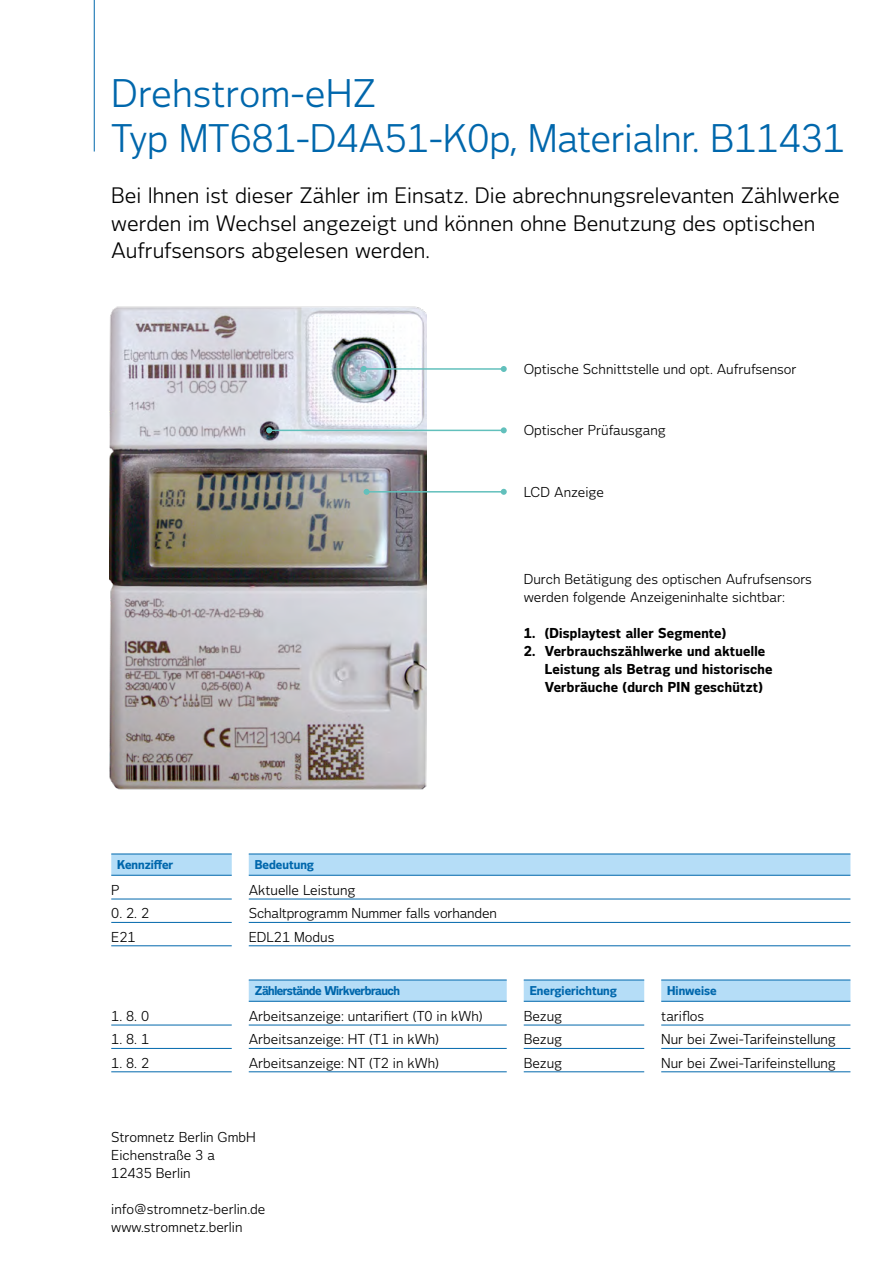
<style>
.page{position:relative;width:893px;height:1263px;background:#fff}
.page>*{position:absolute;margin:0;border:0;box-sizing:border-box;transform-origin:0 0}
.t1{font:37.5px/45px "Vattenfall Voice";letter-spacing:-.01em;color:#0067ac}
.t2{font:21px/27px "Vattenfall Voice";color:#000}
.t3{font:13.5px/18px "Vattenfall Voice";color:#000}
.t4{font:800 13.5px/18px "Vattenfall Voice";letter-spacing:.02em;color:#000}
.t5{font:800 12px "Vattenfall Voice";color:#0067ac}
.t6{font:800 12px "Vattenfall Voice";letter-spacing:-.04em;color:#0067ac}
</style>
<div class="page">
<img style="left:110px;top:306px;width:317px;height:484px">
<hr style="left:94px;top:0;width:1px;height:152px;background:#0067ac">
<hr style="left:367px;top:491px;width:137px;height:1px;background:#62c0bc">
<svg style="left:364px;top:489px;width:6px;height:6px"></svg>
<svg style="left:501px;top:489px;width:6px;height:6px"></svg>
<hr style="left:269px;top:430px;width:235px;height:1px;background:#62c0bc">
<svg style="left:266px;top:427px;width:6px;height:6px"></svg>
<svg style="left:501px;top:427px;width:6px;height:6px"></svg>
<hr style="left:364px;top:368px;width:140px;height:2px;background:#62c0bc">
<svg style="left:361px;top:366px;width:6px;height:6px"></svg>
<svg style="left:501px;top:366px;width:6px;height:6px"></svg>
<svg style="left:249px;top:980px;width:601px;height:21px;background:#b7ddf6"></svg>
<hr style="left:249px;top:980px;width:258px;height:1px;background:#0067ac">
<hr style="left:524px;top:980px;width:120px;height:1px;background:#0067ac">
<hr style="left:661px;top:980px;width:189px;height:1px;background:#0067ac">
<hr style="left:249px;top:1001px;width:258px;height:1px;background:#0067ac">
<hr style="left:524px;top:1001px;width:120px;height:1px;background:#0067ac">
<hr style="left:661px;top:1001px;width:189px;height:1px;background:#0067ac">
<svg style="left:111px;top:854px;width:739px;height:21px;background:#b4dcf6"></svg>
<hr style="left:111px;top:854px;width:121px;height:1px;background:#0067ac">
<hr style="left:249px;top:854px;width:601px;height:1px;background:#0067ac">
<hr style="left:111px;top:875px;width:121px;height:1px;background:#0067ac">
<hr style="left:249px;top:875px;width:601px;height:1px;background:#0067ac">
<hr style="left:111px;top:1025px;width:121px;height:1px;background:#0067ac">
<hr style="left:249px;top:1025px;width:258px;height:1px;background:#0067ac">
<hr style="left:524px;top:1025px;width:120px;height:1px;background:#0067ac">
<hr style="left:661px;top:1025px;width:189px;height:1px;background:#0067ac">
<hr style="left:111px;top:1048px;width:121px;height:1px;background:#0067ac">
<hr style="left:249px;top:1048px;width:258px;height:1px;background:#0067ac">
<hr style="left:524px;top:1048px;width:120px;height:1px;background:#0067ac">
<hr style="left:661px;top:1048px;width:189px;height:1px;background:#0067ac">
<hr style="left:111px;top:1071px;width:121px;height:1px;background:#0067ac">
<hr style="left:249px;top:1071px;width:258px;height:1px;background:#0067ac">
<hr style="left:524px;top:1071px;width:120px;height:1px;background:#0067ac">
<hr style="left:661px;top:1071px;width:189px;height:1px;background:#0067ac">
<hr style="left:111px;top:899px;width:121px;height:1px;background:#0067ac">
<hr style="left:249px;top:899px;width:601px;height:1px;background:#0067ac">
<hr style="left:111px;top:922px;width:121px;height:1px;background:#0067ac">
<hr style="left:249px;top:922px;width:601px;height:1px;background:#0067ac">
<hr style="left:111px;top:945px;width:121px;height:1px;background:#0067ac">
<hr style="left:249px;top:945px;width:601px;height:1px;background:#0067ac">
<h1 class="t1" style="left:111px;top:71px;width:735px">Drehstrom-eHZ<br>Typ MT681-D4A51-K0p, Materialnr. B11431</h1>
<h2 class="t2" style="left:111px;top:183px;width:730px">Bei Ihnen ist dieser Zähler im Einsatz. Die abrechnungsrelevanten Zählwerke werden im Wechsel angezeigt und können ohne Benutzung des optischen<br>Aufrufsensors abgelesen werden.</h2>
<p class="t3" style="left:524px;top:360px;width:274px">Optische Schnittstelle und opt. Aufrufsensor</p>
<p class="t3" style="left:524px;top:422px;width:144px">Optischer Prüfausgang</p>
<p class="t3" style="left:524px;top:483px;width:82px">LCD Anzeige</p>
<p class="t3" style="left:524px;top:570px;width:290px">Durch Betätigung des optischen Aufrufsensors werden folgende Anzeigeninhalte sichtbar:</p>
<p class="t4" style="left:524px;top:624px;width:204px">1. (Displaytest aller Segmente)</p>
<p class="t4" style="left:545px;top:642px;width:229px;text-indent:-21px">2. Verbrauchszählwerke und aktuelle<br>Leistung als Betrag und historische<br>Verbräuche (durch PIN geschützt)</p>
<p class="t5" style="left:117px;top:858px;width:58px">Kennziffer</p>
<p class="t5" style="left:255px;top:858px;width:61px">Bedeutung</p>
<p class="t3" style="left:111px;top:881px;width:10px">P</p>
<p class="t3" style="left:249px;top:881px;width:108px">Aktuelle Leistung</p>
<p class="t3" style="left:111px;top:904px;width:39px">0. 2. 2</p>
<p class="t3" style="left:249px;top:904px;width:250px">Schaltprogramm Nummer falls vorhanden</p>
<p class="t3" style="left:111px;top:928px;width:26px">E21</p>
<p class="t3" style="left:249px;top:928px;width:87px">EDL21 Modus</p>
<p class="t6" style="left:255px;top:984px;width:147px">Zählerstände Wirkverbrauch</p>
<p class="t5" style="left:530px;top:984px;width:89px">Energierichtung</p>
<p class="t5" style="left:667px;top:984px;width:51px">Hinweise</p>
<p class="t3" style="left:111px;top:1007px;width:39px">1. 8. 0</p>
<p class="t3" style="left:249px;top:1007px;width:235px">Arbeitsanzeige: untarifiert (T0 in kWh)</p>
<p class="t3" style="left:524px;top:1007px;width:40px">Bezug</p>
<p class="t3" style="left:661px;top:1007px;width:44px">tariflos</p>
<p class="t3" style="left:111px;top:1030px;width:39px">1. 8. 1</p>
<p class="t3" style="left:249px;top:1030px;width:192px">Arbeitsanzeige: HT (T1 in kWh)</p>
<p class="t3" style="left:524px;top:1030px;width:40px">Bezug</p>
<p class="t3" style="left:661px;top:1030px;width:176px">Nur bei Zwei-Tarifeinstellung</p>
<p class="t3" style="left:111px;top:1054px;width:39px">1. 8. 2</p>
<p class="t3" style="left:249px;top:1054px;width:192px">Arbeitsanzeige: NT (T2 in kWh)</p>
<p class="t3" style="left:524px;top:1054px;width:40px">Bezug</p>
<p class="t3" style="left:661px;top:1054px;width:176px">Nur bei Zwei-Tarifeinstellung</p>
<p class="t3" style="left:111px;top:1128px;width:146px">Stromnetz Berlin GmbH<br>Eichenstraße 3 a<br>12435 Berlin</p>
<p class="t3" style="left:111px;top:1200px;width:156px">info@stromnetz-berlin.de www.stromnetz.berlin</p>
</div>
